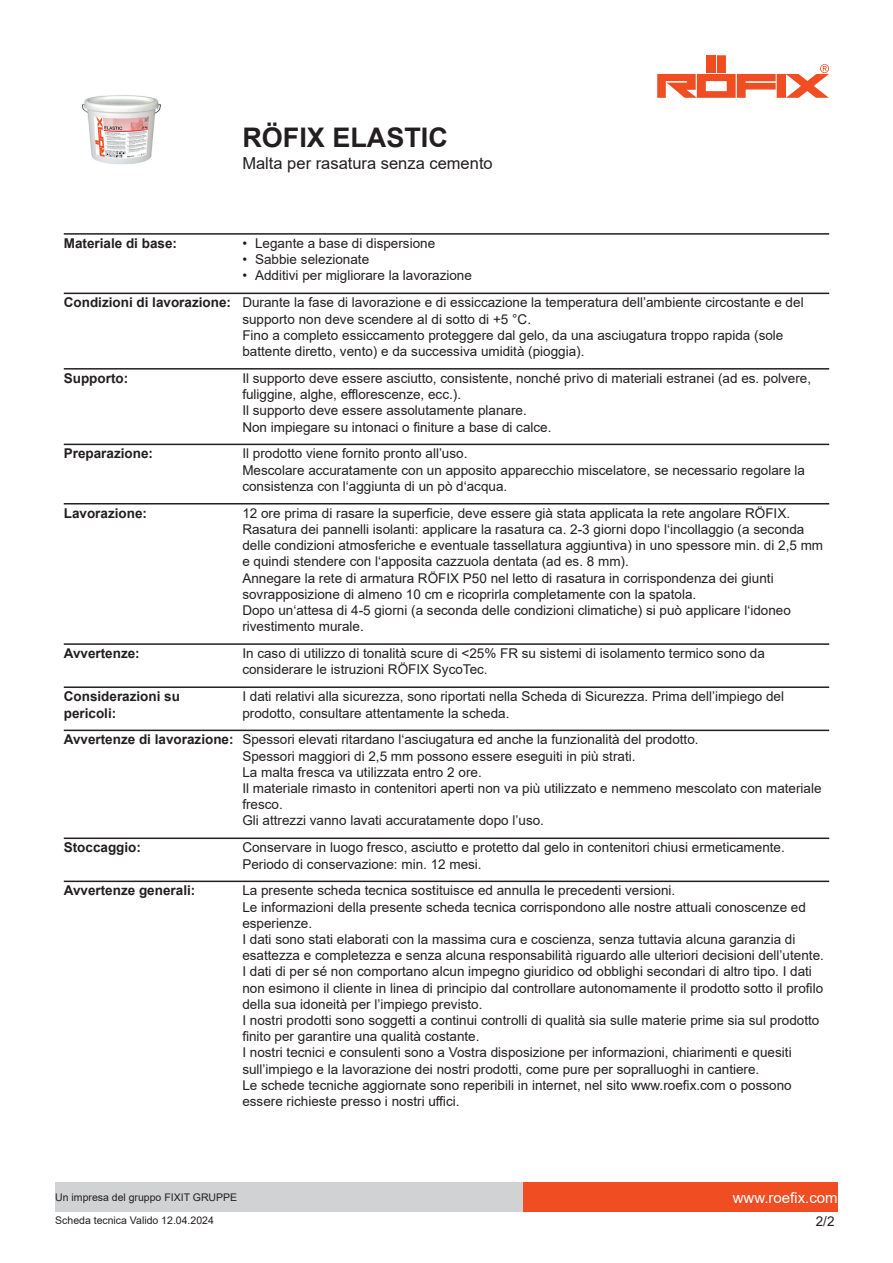
<style>
.page{position:relative;width:893px;height:1263px;background:#fff}
.page>*{position:absolute;margin:0;border:0;box-sizing:border-box;transform-origin:0 0}
.t1{font:700 27px "Arial";color:#231f20}
.t2{font:16.5px "Arial";color:#231f20}
.t3{font:15px "Arial";color:#fff}
.t4{font:13.5px/16.2px "Arial";color:#231f20}
.t5{font:700 13.5px/16.2px "Arial";color:#231f20}
.t6{font:10.5px "Arial";color:#231f20}
.s1{font-weight:700}
</style>
<div class="page">
<img style="left:82px;top:95px;width:79px;height:70px">
<div style="left:717px;top:55px;width:9px;height:18px;background:#f04d22"></div>
<div style="left:707px;top:55px;width:9px;height:18px;background:#f04d22"></div>
<svg style="left:657px;top:64px;width:172px;height:34px"></svg>
<div style="left:523px;top:1182px;width:315px;height:30px;background:#f04d22"></div>
<div style="left:55px;top:1182px;width:468px;height:30px;background:#d1d2d4"></div>
<hr style="left:64px;top:233px;width:765px;height:2px;background:#231f20">
<hr style="left:64px;top:293px;width:765px;height:1px;background:#231f20">
<hr style="left:64px;top:368px;width:765px;height:2px;background:#231f20">
<hr style="left:64px;top:444px;width:765px;height:1px;background:#231f20">
<hr style="left:64px;top:503px;width:765px;height:1px;background:#231f20">
<hr style="left:64px;top:643px;width:765px;height:2px;background:#231f20">
<hr style="left:64px;top:686px;width:765px;height:2px;background:#231f20">
<hr style="left:64px;top:730px;width:765px;height:1px;background:#231f20">
<hr style="left:64px;top:837px;width:765px;height:2px;background:#231f20">
<hr style="left:64px;top:880px;width:765px;height:2px;background:#231f20">
<h1 class="t1" style="left:242px;top:119px;width:207px">RÖFIX ELASTIC</h1>
<p class="t2" style="left:242px;top:152px;width:252px">Malta per rasatura senza cemento</p>
<p class="t5" style="left:64px;top:235px;width:115px">Materiale di base:</p>
<p class="t4" style="left:242px;top:235px;width:194px">• Legante a base di dispersione</p>
<p class="t4" style="left:242px;top:251px;width:128px">• Sabbie selezionate</p>
<p class="t4" style="left:64px;top:262px;width:741px;line-height:27px;text-indent:179px">• Additivi per migliorare la lavorazione<br><span class="s1">Condizioni di lavorazione:</span> Durante la fase di lavorazione e di essiccazione la temperatura dell’ambiente circostante e del</p>
<p class="t4" style="left:242px;top:311px;width:543px">supporto non deve scendere al di sotto di +5 °C.<br>Fino a completo essiccamento proteggere dal gelo, da una asciugatura troppo rapida (sole battente diretto, vento) e da successiva umidità (pioggia).</p>
<p class="t5" style="left:64px;top:370px;width:66px">Supporto:</p>
<p class="t4" style="left:242px;top:370px;width:570px">Il supporto deve essere asciutto, consistente, nonché privo di materiali estranei (ad es. polvere, fuliggine, alghe, efflorescenze, ecc.).<br>Il supporto deve essere assolutamente planare.<br>Non impiegare su intonaci o finiture a base di calce.</p>
<p class="t5" style="left:64px;top:446px;width:91px">Preparazione:</p>
<p class="t4" style="left:242px;top:445px;width:564px">Il prodotto viene fornito pronto all’uso.<br>Mescolare accuratamente con un apposito apparecchio miscelatore, se necessario regolare la consistenza con l‘aggiunta di un pò d‘acqua.</p>
<p class="t5" style="left:64px;top:505px;width:85px">Lavorazione:</p>
<p class="t4" style="left:242px;top:505px;width:582px">12 ore prima di rasare la superficie, deve essere già stata applicata la rete angolare RÖFIX.<br>Rasatura dei pannelli isolanti: applicare la rasatura ca. 2-3 giorni dopo l‘incollaggio (a seconda delle condizioni atmosferiche e eventuale tassellatura aggiuntiva) in uno spessore min. di 2,5 mm e quindi stendere con l‘apposita cazzuola dentata (ad es. 8 mm).<br>Annegare la rete di armatura RÖFIX P50 nel letto di rasatura in corrispondenza dei giunti sovrapposizione di almeno 10 cm e ricoprirla completamente con la spatola.<br>Dopo un‘attesa di 4-5 giorni (a seconda delle condizioni climatiche) si può applicare l‘idoneo rivestimento murale.</p>
<p class="t5" style="left:64px;top:645px;width:78px">Avvertenze:</p>
<p class="t4" style="left:242px;top:645px;width:524px">In caso di utilizzo di tonalità scure di &lt;25% FR su sistemi di isolamento termico sono da considerare le istruzioni RÖFIX SycoTec.</p>
<p class="t5" style="left:64px;top:689px;width:118px">Considerazioni su pericoli:</p>
<p class="t4" style="left:242px;top:688px;width:543px">I dati relativi alla sicurezza, sono riportati nella Scheda di Sicurezza. Prima dell’impiego del prodotto, consultare attentamente la scheda.</p>
<p class="t4" style="left:242px;top:731px;width:581px;text-indent:-179px"><span class="s1">Avvertenze di lavorazione:</span> Spessori elevati ritardano l‘asciugatura ed anche la funzionalità del prodotto.<br>Spessori maggiori di 2,5 mm possono essere eseguiti in più strati.<br>La malta fresca va utilizzata entro 2 ore.<br>Il materiale rimasto in contenitori aperti non va più utilizzato e nemmeno mescolato con materiale fresco.<br>Gli attrezzi vanno lavati accuratamente dopo l’uso.</p>
<p class="t5" style="left:64px;top:840px;width:79px">Stoccaggio:</p>
<p class="t4" style="left:242px;top:839px;width:544px">Conservare in luogo fresco, asciutto e protetto dal gelo in contenitori chiusi ermeticamente.<br>Periodo di conservazione: min. 12 mesi.</p>
<p class="t5" style="left:64px;top:883px;width:133px">Avvertenze generali:</p>
<p class="t4" style="left:242px;top:882px;width:583px">La presente scheda tecnica sostituisce ed annulla le precedenti versioni.<br>Le informazioni della presente scheda tecnica corrispondono alle nostre attuali conoscenze ed esperienze.<br>I dati sono stati elaborati con la massima cura e coscienza, senza tuttavia alcuna garanzia di esattezza e completezza e senza alcuna responsabilità riguardo alle ulteriori decisioni dell’utente.<br>I dati di per sé non comportano alcun impegno giuridico od obblighi secondari di altro tipo. I dati non esimono il cliente in linea di principio dal controllare autonomamente il prodotto sotto il profilo della sua idoneità per l’impiego previsto.<br>I nostri prodotti sono soggetti a continui controlli di qualità sia sulle materie prime sia sul prodotto finito per garantire una qualità costante.<br>I nostri tecnici e consulenti sono a Vostra disposizione per informazioni, chiarimenti e quesiti sull’impiego e la lavorazione dei nostri prodotti, come pure per sopralluoghi in cantiere.<br>Le schede tecniche aggiornate sono reperibili in internet, nel sito www.roefix.com o possono essere richieste presso i nostri uffici.</p>
<p class="t6" style="left:55px;top:1190px;width:183px">Un impresa del gruppo FIXIT GRUPPE</p>
<p class="t3" style="left:733px;top:1187px;width:107px">www.roefix.com</p>
<p class="t6" style="left:55px;top:1213px;width:160px">Scheda tecnica Valido 12.04.2024</p>
<p class="t4" style="left:816px;top:1213px;width:20px">2/2</p>
</div>
